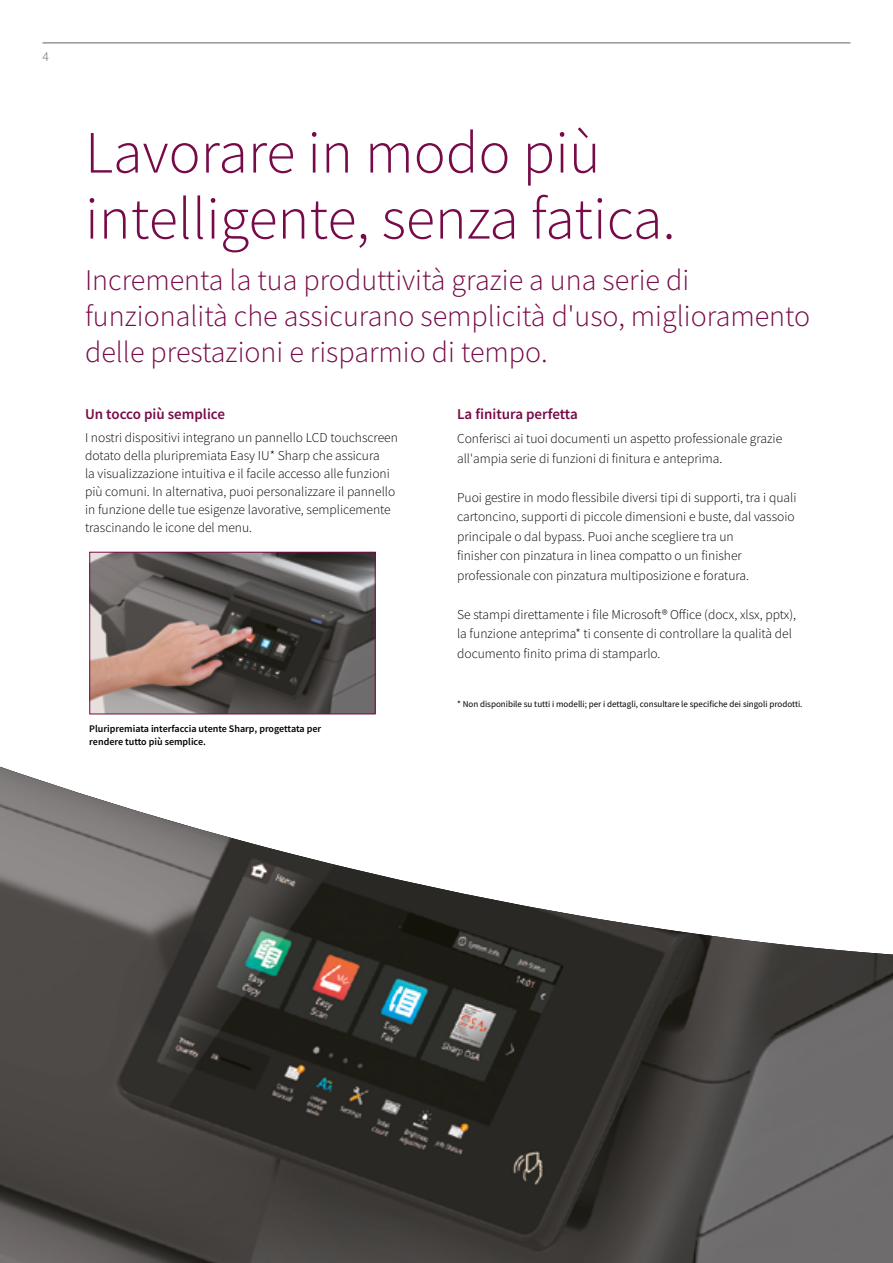
<style>
.page{position:relative;width:893px;height:1263px;background:#fff}
.page>*{position:absolute;margin:0;border:0;box-sizing:border-box;transform-origin:0 0}
.t1{font:300 60px/66px "Source Sans Pro";color:#770a48}
.t2{font:300 30px/36px "Source Sans Pro";color:#770a48}
.t3{font:600 15px "Source Sans Pro";color:#770a48}
.t4{font:300 13.5px/19.5px "Source Sans Pro";color:#000}
.t5{font:300 13.5px "Source Sans Pro";color:#646363}
.t6{font:600 10.05px/12.8px "Source Sans Pro";color:#000}
.t7{font:9px "Source Sans Pro";color:#000}
</style>
<div class="page">
<hr style="left:43px;top:43px;width:807px;height:1px;background:#646363">
<img style="left:91px;top:554px;width:283px;height:158px">
<div style="left:89px;top:552px;width:287px;height:162px;border:1px solid #770a48"></div>
<img style="left:0;top:767px;width:893px;height:496px">
<p class="t5" style="left:43px;top:48px;width:8px">4</p>
<h1 class="t1" style="left:85px;top:120px;width:592px">Lavorare in modo più intelligente, senza fatica.</h1>
<h2 class="t2" style="left:85px;top:262px;width:727px">Incrementa la tua produttività grazie a una serie di funzionalità che assicurano semplicità d'uso, miglioramento delle prestazioni e risparmio di tempo.</h2>
<p class="t3" style="left:85px;top:405px;width:142px">Un tocco più semplice</p>
<p class="t4" style="left:85px;top:428px;width:314px;line-height:18px">I nostri dispositivi integrano un pannello LCD touchscreen dotato della pluripremiata Easy IU* Sharp che assicura<br>la visualizzazione intuitiva e il facile accesso alle funzioni più comuni. In alternativa, puoi personalizzare il pannello in funzione delle tue esigenze lavorative, semplicemente trascinando le icone del menu.</p>
<p class="t6" style="left:89px;top:722px;width:233px">Pluripremiata interfaccia utente Sharp, progettata per rendere tutto più semplice.</p>
<p class="t3" style="left:457px;top:405px;width:122px">La finitura perfetta</p>
<p class="t4" style="left:457px;top:429px;width:327px">Conferisci ai tuoi documenti un aspetto professionale grazie all'ampia serie di funzioni di finitura e anteprima.</p>
<p class="t4" style="left:457px;top:487px;width:341px">Puoi gestire in modo flessibile diversi tipi di supporti, tra i quali cartoncino, supporti di piccole dimensioni e buste, dal vassoio principale o dal bypass. Puoi anche scegliere tra un<br>finisher con pinzatura in linea compatto o un finisher professionale con pinzatura multiposizione e foratura.</p>
<p class="t4" style="left:457px;top:604px;width:340px">Se stampi direttamente i file Microsoft® Office (docx, xlsx, pptx), la funzione anteprima* ti consente di controllare la qualità del documento finito prima di stamparlo.</p>
<p class="t7" style="left:457px;top:698px;width:347px">* Non disponibile su tutti i modelli; per i dettagli, consultare le specifiche dei singoli prodotti.</p>
</div>
